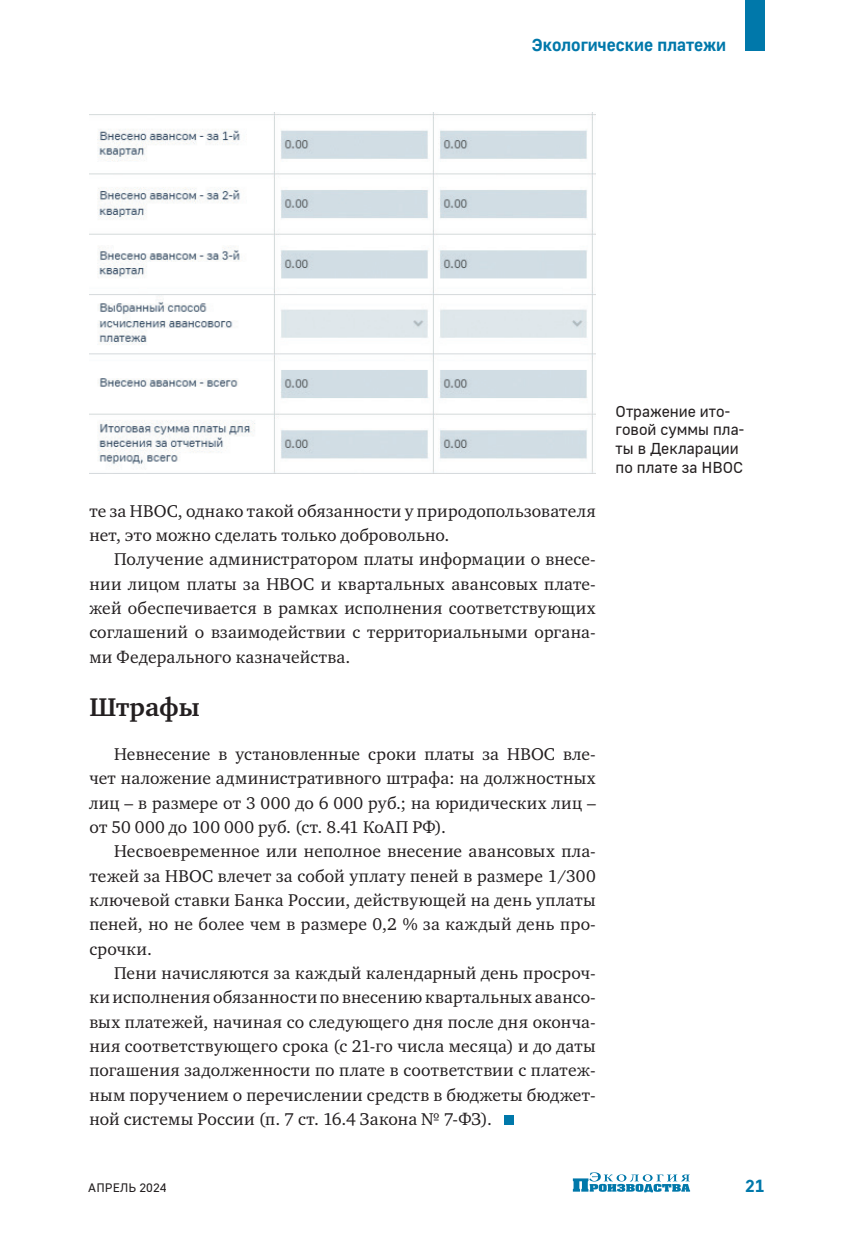
<style>
.page{position:relative;width:844px;height:1241px;background:#fff}
.page>*{position:absolute;margin:0;border:0;box-sizing:border-box;transform-origin:0 0}
.Подзаголовок{font:700 26.25px "Charter C";color:#231f20}
.Текст{font:17.5px/24.3px "Charter C";letter-spacing:.015em;color:#231f20;text-align:justify}
.t1{font:700 17.5px "Golos UI";color:#0078aa}
.Подпись_к_рисунку{font:15.75px/18.9px "Golos UI";color:#231f20}
.t2{font:12.25px "Golos UI";letter-spacing:.01em;color:#231f20}
</style>
<div class="page">
<div style="left:504px;top:1114px;width:10px;height:10px;background:#0078aa"></div>
<img style="left:89px;top:112px;width:506px;height:361px">
<svg style="left:572px;top:1172px;width:118px;height:20px"></svg>
<div style="left:744px;top:0;width:20px;height:51px;background:#0078aa"></div>
<p class="t1" style="left:532px;top:34px;width:196px">Экологические платежи</p>
<p class="Текст" style="left:89px;top:498px;width:507px">те за НВОС, однако такой обязанности у природопользователя нет, это можно сделать только добровольно.</p>
<p class="Текст" style="left:89px;top:547px;width:507px;text-indent:25px">Получение администратором платы информации о внесе&shy;нии лицом платы за НВОС и квартальных авансовых плате&shy;жей обеспечивается в рамках исполнения соответствующих соглашений о взаимодействии с территориальными органа&shy;ми Федерального казначейства.</p>
<p class="Подзаголовок" style="left:89px;top:692px;width:112px">Штрафы</p>
<p class="Текст" style="left:89px;top:742px;width:508px;text-indent:25px">Невнесение в установленные сроки платы за НВОС вле&shy;чет наложение административного штрафа: на должностных лиц – в размере от 3 000 до 6 000 руб.; на юридических лиц – от 50 000 до 100 000 руб. (ст. 8.41 КоАП РФ).</p>
<p class="Текст" style="left:89px;top:839px;width:507px;text-indent:25px">Несвоевременное или неполное внесение авансовых пла&shy;тежей за НВОС влечет за собой уплату пеней в размере 1/300 ключевой ставки Банка России, действующей на день уплаты пеней, но не более чем в размере 0,2 % за каждый день про&shy;срочки.</p>
<p class="Текст" style="left:89px;top:960px;width:507px;text-indent:25px">Пени начисляются за каждый календарный день просроч&shy;ки исполнения обязанности по внесению квартальных авансо&shy;вых платежей, начиная со следующего дня после дня оконча&shy;ния соответствующего срока (с 21-го числа месяца) и до даты погашения задолженности по плате в соответствии с платеж&shy;ным поручением о перечислении средств в бюджеты бюджет&shy;ной системы России (п. 7 ст. 16.4 Закона № 7-ФЗ).</p>
<p class="Подпись_к_рисунку" style="left:615px;top:401px;width:130px">Отражение ито&shy;говой суммы пла&shy;ты в Декларации по плате за НВОС</p>
<p class="t2" style="left:88px;top:1180px;width:80px">АПРЕЛЬ 2024</p>
<p class="t1" style="left:745px;top:1175px;width:21px">21</p>
</div>
